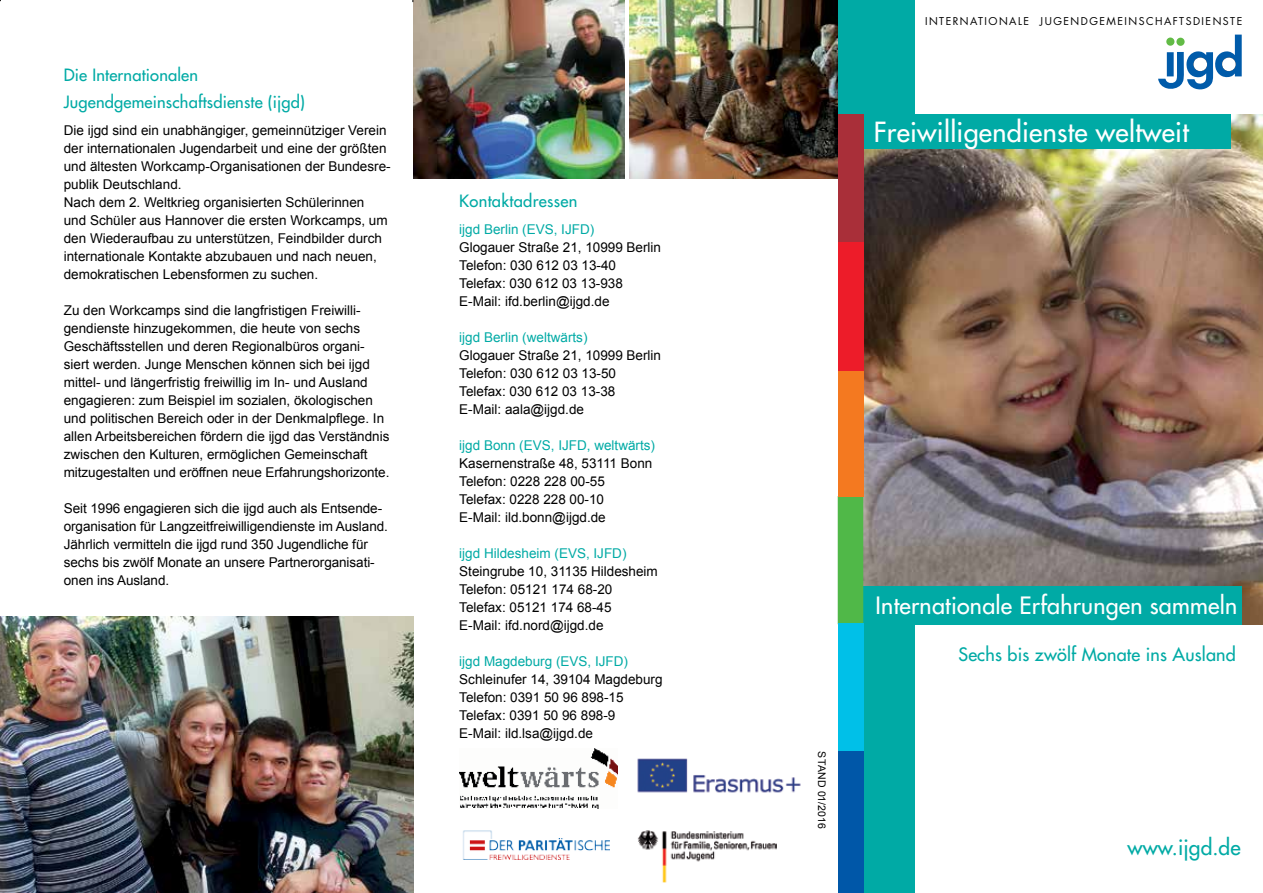
<style>
.page{position:relative;width:1263px;height:893px;background:#fff}
.page>*{position:absolute;margin:0;border:0;box-sizing:border-box;transform-origin:0 0}
.t1{font:27px "Futura";letter-spacing:.01em;color:#fff}
.t2{font:23.25px "Futura";letter-spacing:.01em;color:#fff}
.t3{font:21px "Futura";letter-spacing:.005em;color:#00aaa5}
.t4{font:18px "Futura";letter-spacing:.01em;color:#00aaa5}
.t5{font:16.5px/27px "Futura";letter-spacing:.01em;color:#00aaa5}
.t6{font:13.5px/18px "Arial";color:#000}
.t7{font:13.5px "Arial";color:#00aaa5}
.t8{font:10.5px "Futura";letter-spacing:.14em;color:#000}
.t9{font:10.5px "Arial";color:#000}
</style>
<div class="page">
<img style="left:629px;top:0;width:209px;height:179px">
<img style="left:414px;top:0;width:210px;height:178px">
<img style="left:0;top:617px;width:414px;height:276px">
<img style="left:459px;top:749px;width:159px;height:59px">
<img style="left:463px;top:830px;width:146px;height:30px">
<div style="left:838px;top:0;width:76px;height:893px;background:#00aaa5"></div>
<img style="left:863px;top:115px;width:400px;height:510px">
<svg style="left:1158px;top:34px;width:84px;height:56px"></svg>
<div style="left:1166px;top:38px;width:8px;height:8px;background:#62bb46;border-radius:50%"></div>
<div style="left:1176px;top:38px;width:8px;height:8px;background:#62bb46;border-radius:50%"></div>
<div style="left:862px;top:115px;width:368px;height:34px;background:#00aaa5"></div>
<div style="left:863px;top:587px;width:379px;height:38px;background:#00aaa5"></div>
<img style="left:637px;top:758px;width:164px;height:35px">
<div style="left:838px;top:496px;width:25px;height:128px;background:#50b848"></div>
<div style="left:838px;top:368px;width:25px;height:128px;background:#f47920"></div>
<div style="left:838px;top:115px;width:25px;height:128px;background:#a92f39"></div>
<div style="left:838px;top:624px;width:25px;height:128px;background:#00c0e8"></div>
<div style="left:838px;top:243px;width:25px;height:128px;background:#ed1c29"></div>
<div style="left:838px;top:751px;width:25px;height:142px;background:#0057a8"></div>
<img style="left:638px;top:830px;width:139px;height:53px">
<p class="t5" style="left:64px;top:61px;width:243px">Die Internationalen<br>Jugendgemeinschaftsdienste (ijgd)</p>
<p class="t6" style="left:64px;top:121px;width:328px">Die ijgd sind ein unabhängiger, gemeinnütziger Verein der internationalen Jugendarbeit und eine der größten und ältesten Workcamp-Organisationen der Bundesre&shy;publik Deutschland.<br>Nach dem 2. Weltkrieg organisierten Schülerinnen<br>und Schüler aus Hannover die ersten Workcamps, um den Wiederaufbau zu unterstützen, Feindbilder durch internationale Kontakte abzubauen und nach neuen, demokratischen Lebensformen zu suchen.</p>
<p class="t6" style="left:64px;top:301px;width:327px">Zu den Workcamps sind die langfristigen Freiwilli&shy;gendienste hinzugekommen, die heute von sechs Geschäftsstellen und deren Regionalbüros organi&shy;siert werden. Junge Menschen können sich bei ijgd mittel- und längerfristig freiwillig im In- und Ausland engagieren: zum Beispiel im sozialen, ökologischen und politischen Bereich oder in der Denkmalpflege. In allen Arbeitsbereichen fördern die ijgd das Verständnis zwischen den Kulturen, ermöglichen Gemeinschaft mitzugestalten und eröffnen neue Erfahrungshorizonte.</p>
<p class="t6" style="left:64px;top:499px;width:326px">Seit 1996 engagieren sich die ijgd auch als Entsende&shy;organisation für Langzeitfreiwilligendienste im Ausland.<br>Jährlich vermitteln die ijgd rund 350 Jugendliche für sechs bis zwölf Monate an unsere Partnerorganisati&shy;onen ins Ausland.</p>
<p class="t5" style="left:459px;top:187px;width:120px">Kontaktadressen</p>
<p class="t7" style="left:459px;top:220px;width:137px">ijgd Berlin (EVS, IJFD)</p>
<p class="t6" style="left:459px;top:238px;width:203px">Glogauer Straße 21, 10999 Berlin<br>Telefon: 030 612 03 13-40<br>Telefax: 030 612 03 13-938<br>E-Mail: ifd.berlin@ijgd.de</p>
<p class="t7" style="left:459px;top:328px;width:130px">ijgd Berlin (weltwärts)</p>
<p class="t6" style="left:459px;top:346px;width:203px">Glogauer Straße 21, 10999 Berlin<br>Telefon: 030 612 03 13-50<br>Telefax: 030 612 03 13-38<br>E-Mail: aala@ijgd.de</p>
<p class="t7" style="left:459px;top:436px;width:197px">ijgd Bonn (EVS, IJFD, weltwärts)</p>
<p class="t6" style="left:459px;top:454px;width:195px">Kasernenstraße 48, 53111 Bonn<br>Telefon: 0228 228 00-55<br>Telefax: 0228 228 00-10<br>E-Mail: ild.bonn@ijgd.de</p>
<p class="t7" style="left:459px;top:544px;width:169px">ijgd Hildesheim (EVS, IJFD)</p>
<p class="t6" style="left:459px;top:562px;width:200px">Steingrube 10, 31135 Hildesheim<br>Telefon: 05121 174 68-20<br>Telefax: 05121 174 68-45<br>E-Mail: ifd.nord@ijgd.de</p>
<p class="t7" style="left:459px;top:652px;width:170px">ijgd Magdeburg (EVS, IJFD)</p>
<p class="t6" style="left:459px;top:670px;width:205px">Schleinufer 14, 39104 Magdeburg<br>Telefon: 0391 50 96 898-15<br>Telefax: 0391 50 96 898-9<br>E-Mail: ild.lsa@ijgd.de</p>
<p class="t8" style="left:925px;top:14px;width:319px">INTERNATIONALE JUGENDGEMEINSCHAFTSDIENSTE</p>
<h1 class="t1" style="left:874px;top:114px;width:316px">Freiwilligendienste weltweit</h1>
<p class="t9" style="left:829px;top:751px;width:79px;rotate:90deg">STAND 01/2016</p>
<h2 class="t2" style="left:876px;top:590px;width:363px">Internationale Erfahrungen sammeln</h2>
<h3 class="t4" style="left:958px;top:642px;width:279px">Sechs bis zwölf Monate ins Ausland</h3>
<h3 class="t3" style="left:1127px;top:834px;width:115px">www.ijgd.de</h3>
</div>
